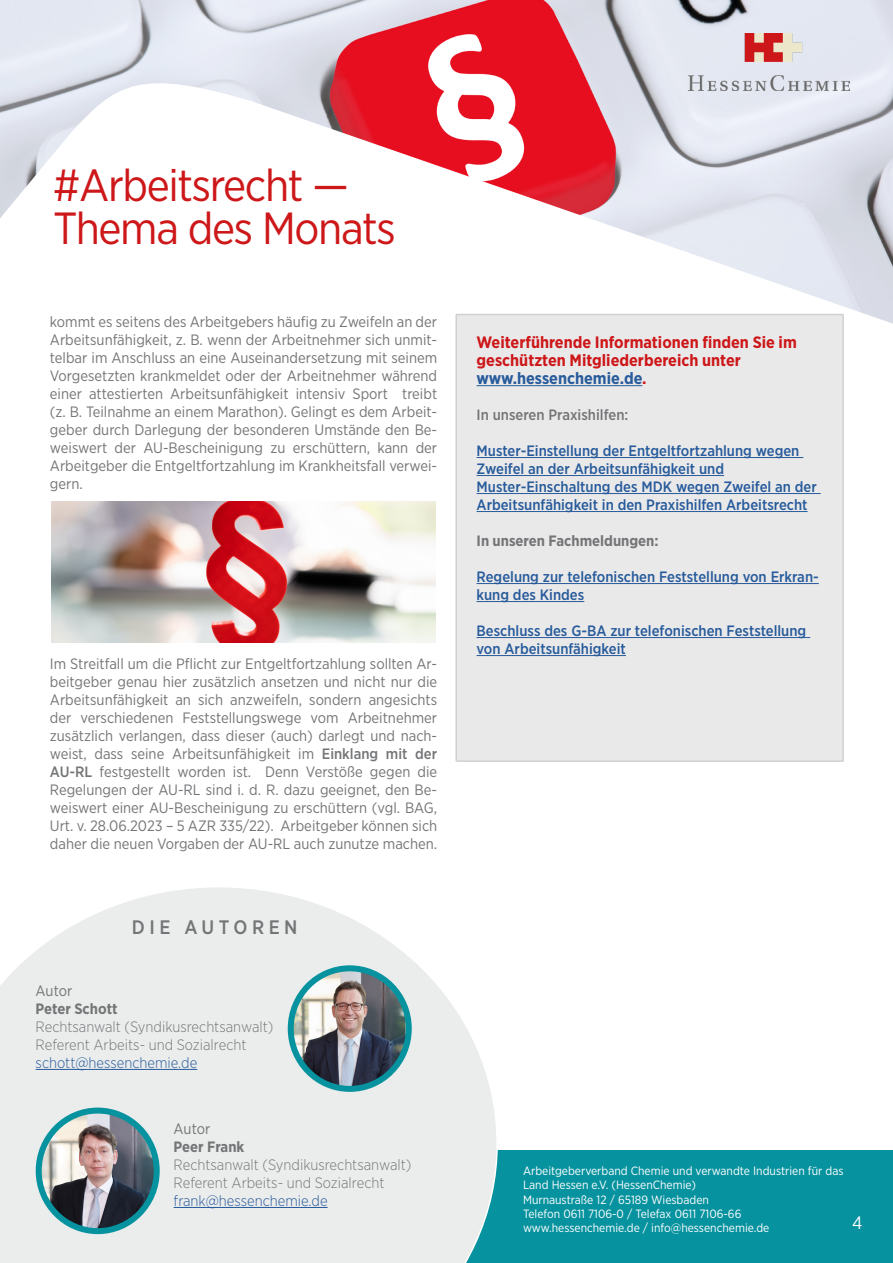
<style>
.page{position:relative;width:893px;height:1263px;background:#fff}
.page>*{position:absolute;margin:0;border:0;box-sizing:border-box;transform-origin:0 0}
.t1{font:45px/43.5px "Gotham Narrow";letter-spacing:-.03em;color:#cd1719}
.t2{font:500 19.5px "Gotham Narrow";letter-spacing:.23em;color:#747577}
.t3{font:18px "Gotham Narrow";color:#fff}
.t4{font:700 16.5px/18px "Gotham Narrow";color:#cd1719}
.t5{font:15px/18px "Gotham Narrow";color:#747577;text-align:justify}
.t6{font:500 15px/18px "Gotham Narrow";color:#275b9b}
.t7{font:300 15px/18px "Gotham Narrow";color:#747577}
.t8{font:700 15px "Gotham Narrow";color:#747577}
.t9{font:300 15px "Gotham Narrow";color:#275b9b}
.t10{font:500 15px "Gotham Narrow";color:#747577}
.t11{font:12px/14.4px "Gotham Narrow";color:#fff}
.s1{font-weight:500}
.s2{color:#275b9b}
</style>
<div class="page">
<div style="left:455px;top:1150px;width:438px;height:113px;background:#06929e"></div>
<div style="left:456px;top:315px;width:387px;height:446px;background:#eae9ea"></div>
<div style="left:455px;top:314px;width:389px;height:448px;border:2px solid #b8b6b7"></div>
<svg style="left:0;top:887px;width:498px;height:376px"></svg>
<hr style="left:174px;top:1207px;width:154px;height:1px;background:#275b9b">
<img style="left:39px;top:1110px;width:118px;height:121px">
<div style="left:36px;top:1107px;width:124px;height:127px;border:6px solid #06929e;border-radius:50%"></div>
<hr style="left:477px;top:385px;width:165px;height:1px;background:#275b9b">
<hr style="left:477px;top:457px;width:326px;height:1px;background:#275b9b">
<hr style="left:477px;top:475px;width:247px;height:1px;background:#275b9b">
<hr style="left:477px;top:493px;width:344px;height:1px;background:#275b9b">
<hr style="left:477px;top:511px;width:330px;height:1px;background:#275b9b">
<hr style="left:477px;top:583px;width:342px;height:1px;background:#275b9b">
<hr style="left:477px;top:601px;width:107px;height:1px;background:#275b9b">
<hr style="left:477px;top:637px;width:333px;height:1px;background:#275b9b">
<hr style="left:477px;top:655px;width:149px;height:1px;background:#275b9b">
<img style="left:0;top:0;width:893px;height:324px">
<img style="left:689px;top:33px;width:161px;height:58px">
<img style="left:291px;top:968px;width:118px;height:121px">
<div style="left:288px;top:965px;width:124px;height:127px;border:6px solid #06929e;border-radius:50%"></div>
<hr style="left:36px;top:1069px;width:161px;height:1px;background:#275b9b">
<img style="left:51px;top:501px;width:384px;height:142px">
<h1 class="t1" style="left:53px;top:162px;width:344px">#Arbeitsrecht —<br>Thema des Monats</h1>
<p class="t5" style="left:50px;top:313px;width:389px">kommt es seitens des Arbeitgebers häufig zu Zweifeln an der Arbeitsunfähigkeit, z. B. wenn der Arbeitnehmer sich unmit&shy;telbar im Anschluss an eine Auseinandersetzung mit seinem Vorgesetzten krankmeldet oder der Arbeitnehmer während einer attestierten Arbeitsunfähigkeit intensiv Sport treibt (z. B. Teilnahme an einem Marathon). Gelingt es dem Arbeit&shy;geber durch Darlegung der besonderen Umstände den Be&shy;weiswert der AU-Bescheinigung zu erschüttern, kann der Arbeitgeber die Entgeltfortzahlung im Krankheitsfall verwei&shy;gern.</p>
<p class="t5" style="left:50px;top:655px;width:389px">Im Streitfall um die Pflicht zur Entgeltfortzahlung sollten Ar&shy;beitgeber genau hier zusätzlich ansetzen und nicht nur die Arbeitsunfähigkeit an sich anzweifeln, sondern angesichts der verschiedenen Feststellungswege vom Arbeitnehmer zusätzlich verlangen, dass dieser (auch) darlegt und nach&shy;weist, dass seine Arbeitsunfähigkeit im <span class="s1">Einklang mit der AU-RL</span> festgestellt worden ist. Denn Verstöße gegen die Regelungen der AU-RL sind i. d. R. dazu geeignet, den Be&shy;weiswert einer AU-Bescheinigung zu erschüttern (vgl. BAG, Urt. v. 28.06.2023 – 5 AZR 335/22). Arbeitgeber können sich daher die neuen Vorgaben der AU-RL auch zunutze machen.</p>
<h2 class="t2" style="left:132px;top:915px;width:167px">DIE AUTOREN</h2>
<p class="t5" style="left:36px;top:981px;width:38px">Autor</p>
<p class="t8" style="left:36px;top:999px;width:84px">Peter Schott</p>
<p class="t7" style="left:36px;top:1017px;width:239px">Rechtsanwalt (Syndikusrechtsanwalt)<br>Referent Arbeits- und Sozialrecht</p>
<p class="t9" style="left:36px;top:1053px;width:163px">schott@hessenchemie.de</p>
<p class="t5" style="left:174px;top:1119px;width:38px">Autor</p>
<p class="t8" style="left:174px;top:1137px;width:72px">Peer Frank</p>
<p class="t7" style="left:174px;top:1155px;width:239px">Rechtsanwalt (Syndikusrechtsanwalt)<br>Referent Arbeits- und Sozialrecht</p>
<p class="t9" style="left:174px;top:1191px;width:155px">frank@hessenchemie.de</p>
<p class="t4" style="left:477px;top:333px;width:322px">Weiterführende Informationen finden Sie im geschützten Mitgliederbereich unter <span class="s2">www.hessenchemie.de</span>.</p>
<p class="t10" style="left:477px;top:405px;width:153px">In unseren Praxishilfen:</p>
<p class="t6" style="left:477px;top:442px;width:342px">Muster-Einstellung der Entgeltfortzahlung wegen Zweifel an der Arbeitsunfähigkeit und Muster-Einschaltung des MDK wegen Zweifel an der Arbeitsunfähigkeit in den Praxishilfen Arbeitsrecht</p>
<p class="t8" style="left:477px;top:531px;width:184px">In unseren Fachmeldungen:</p>
<p class="t6" style="left:477px;top:568px;width:344px">Regelung zur telefonischen Feststellung von Erkran&shy;kung des Kindes</p>
<p class="t6" style="left:477px;top:622px;width:331px">Beschluss des G-BA zur telefonischen Feststellung von Arbeitsunfähigkeit</p>
<p class="t11" style="left:523px;top:1163px;width:322px">Arbeitgeberverband Chemie und verwandte Industrien für das Land Hessen e.V. (HessenChemie)<br>Murnaustraße 12 / 65189 Wiesbaden<br>Telefon 0611 7106-0 / Telefax 0611 7106-66 www.hessenchemie.de / info@hessenchemie.de</p>
<p class="t3" style="left:852px;top:1211px;width:12px">4</p>
</div>
